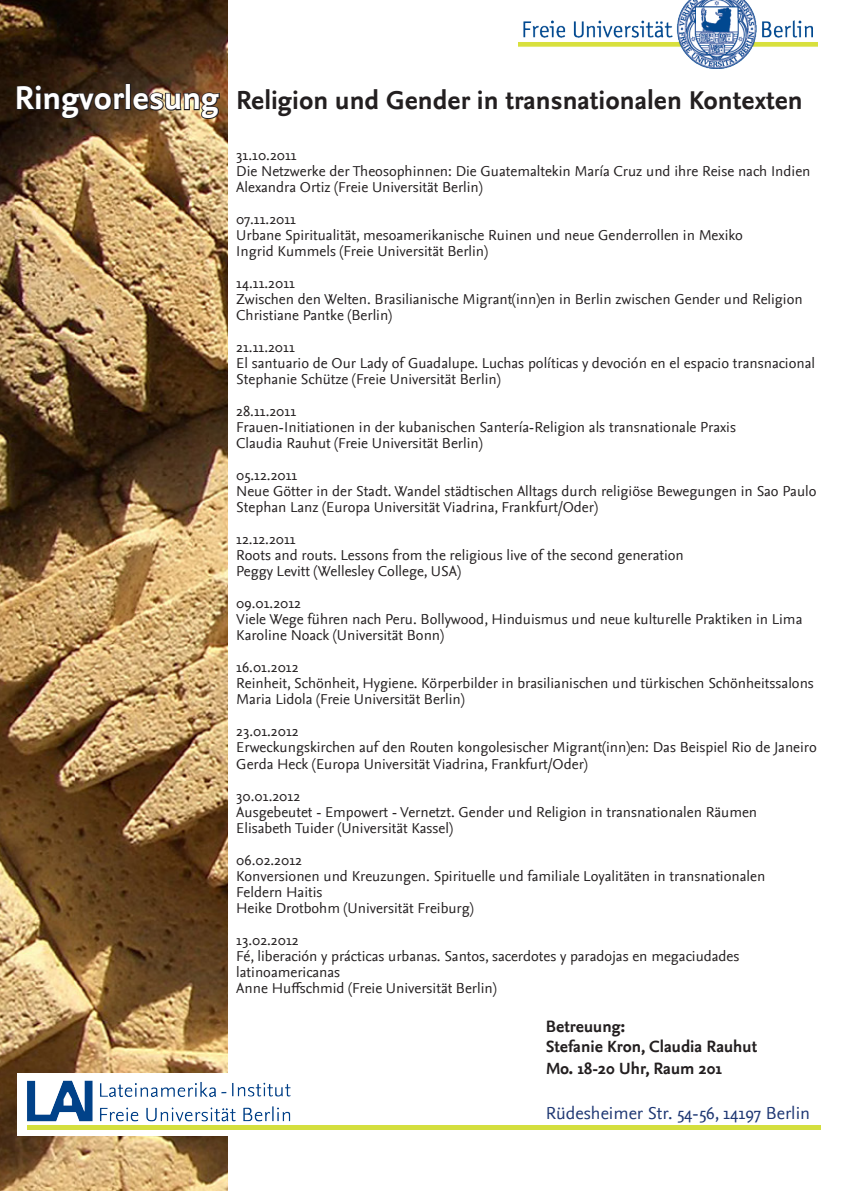
<style>
.page{position:relative;width:842px;height:1191px;background:#fff}
.page>*{position:absolute;margin:0;border:0;box-sizing:border-box;transform-origin:0 0}
.t1{font:700 27px "Nexus Sans";color:#231f20}
.t2{font:18px "Nexus Sans";color:#1e3773}
.t3{font:700 17px "Nexus Sans";color:#231f20}
.t4{font:15px "Nexus Sans";color:#231f20}
.s1{font-size:34px;color:#fff}
</style>
<div class="page">
<img style="left:0;top:0;width:228px;height:1191px">
<img style="left:518px;top:0;width:299px;height:69px">
<div style="left:125px;top:83px;width:6px;height:27px;border:2px solid #231f20"></div>
<img style="left:15px;top:84px;width:206px;height:75px">
<div style="left:17px;top:1073px;width:270px;height:63px;background:#fff"></div>
<img style="left:26px;top:1072px;width:266px;height:70px">
<hr style="left:27px;top:1125px;width:794px;height:4px;background:#d4df3e">
<p class="t1" style="left:15px;top:85px;width:790px"><span class="s1">Ringvorlesung</span> Religion und Gender in transnationalen Kontexten</p>
<p class="t4" style="left:236px;top:147px;width:62px">31.10.2011</p>
<p class="t4" style="left:236px;top:163px;width:576px">Die Netzwerke der Theosophinnen: Die Guatemaltekin María Cruz und ihre Reise nach Indien</p>
<p class="t4" style="left:236px;top:179px;width:248px">Alexandra Ortiz (Freie Universität Berlin)</p>
<p class="t4" style="left:236px;top:211px;width:61px">07.11.2011</p>
<p class="t4" style="left:236px;top:227px;width:508px">Urbane Spiritualität, mesoamerikanische Ruinen und neue Genderrollen in Mexiko</p>
<p class="t4" style="left:236px;top:243px;width:253px">Ingrid Kummels (Freie Universität Berlin)</p>
<p class="t4" style="left:236px;top:275px;width:60px">14.11.2011</p>
<p class="t4" style="left:236px;top:291px;width:568px">Zwischen den Welten. Brasilianische Migrant(inn)en in Berlin zwischen Gender und Religion</p>
<p class="t4" style="left:236px;top:307px;width:157px">Christiane Pantke (Berlin)</p>
<p class="t4" style="left:236px;top:339px;width:60px">21.11.2011</p>
<p class="t4" style="left:236px;top:355px;width:580px">El santuario de Our Lady of Guadalupe. Luchas políticas y devoción en el espacio transnacional</p>
<p class="t4" style="left:236px;top:371px;width:266px">Stephanie Schütze (Freie Universität Berlin)</p>
<p class="t4" style="left:236px;top:403px;width:61px">28.11.2011</p>
<p class="t4" style="left:236px;top:419px;width:501px">Frauen-Initiationen in der kubanischen Santería-Religion als transnationale Praxis</p>
<p class="t4" style="left:236px;top:435px;width:248px">Claudia Rauhut (Freie Universität Berlin)</p>
<p class="t4" style="left:236px;top:467px;width:63px">05.12.2011</p>
<p class="t4" style="left:236px;top:483px;width:582px">Neue Götter in der Stadt. Wandel städtischen Alltags durch religiöse Bewegungen in Sao Paulo</p>
<p class="t4" style="left:236px;top:499px;width:363px">Stephan Lanz (Europa Universität Viadrina, Frankfurt/Oder)</p>
<p class="t4" style="left:236px;top:531px;width:61px">12.12.2011</p>
<p class="t4" style="left:236px;top:547px;width:449px">Roots and routs. Lessons from the religious live of the second generation</p>
<p class="t4" style="left:236px;top:563px;width:226px">Peggy Levitt (Wellesley College, USA)</p>
<p class="t4" style="left:236px;top:595px;width:66px">09.01.2012</p>
<p class="t4" style="left:236px;top:611px;width:568px">Viele Wege führen nach Peru. Bollywood, Hinduismus und neue kulturelle Praktiken in Lima</p>
<p class="t4" style="left:236px;top:627px;width:209px">Karoline Noack (Universität Bonn)</p>
<p class="t4" style="left:236px;top:659px;width:64px">16.01.2012</p>
<p class="t4" style="left:236px;top:675px;width:579px">Reinheit, Schönheit, Hygiene. Körperbilder in brasilianischen und türkischen Schönheitssalons</p>
<p class="t4" style="left:236px;top:691px;width:230px">Maria Lidola (Freie Universität Berlin)</p>
<p class="t4" style="left:236px;top:723px;width:64px">23.01.2012</p>
<p class="t4" style="left:236px;top:739px;width:582px">Erweckungskirchen auf den Routen kongolesischer Migrant(inn)en: Das Beispiel Rio de Janeiro</p>
<p class="t4" style="left:236px;top:755px;width:353px">Gerda Heck (Europa Universität Viadrina, Frankfurt/Oder)</p>
<p class="t4" style="left:236px;top:787px;width:65px">30.01.2012</p>
<p class="t4" style="left:236px;top:803px;width:522px">Ausgebeutet - Empowert - Vernetzt. Gender und Religion in transnationalen Räumen</p>
<p class="t4" style="left:236px;top:819px;width:218px">Elisabeth Tuider (Universität Kassel)</p>
<p class="t4" style="left:236px;top:851px;width:67px">06.02.2012</p>
<p class="t4" style="left:236px;top:867px;width:530px">Konversionen und Kreuzungen. Spirituelle und familiale Loyalitäten in transnationalen</p>
<p class="t4" style="left:236px;top:883px;width:88px">Feldern Haitis</p>
<p class="t4" style="left:236px;top:899px;width:239px">Heike Drotbohm (Universität Freiburg)</p>
<p class="t4" style="left:236px;top:931px;width:64px">13.02.2012</p>
<p class="t4" style="left:236px;top:947px;width:505px">Fé, liberación y prácticas urbanas. Santos, sacerdotes y paradojas en megaciudades</p>
<p class="t4" style="left:236px;top:963px;width:105px">latinoamericanas</p>
<p class="t4" style="left:236px;top:979px;width:262px">Anne Huffschmid (Freie Universität Berlin)</p>
<p class="t3" style="left:546px;top:1016px;width:81px">Betreuung:</p>
<p class="t3" style="left:546px;top:1037px;width:213px">Stefanie Kron, Claudia Rauhut</p>
<p class="t3" style="left:546px;top:1058px;width:178px">Mo. 18-20 Uhr, Raum 201</p>
<p class="t2" style="left:546px;top:1102px;width:266px">Rüdesheimer Str. 54-56, 14197 Berlin</p>
</div>
